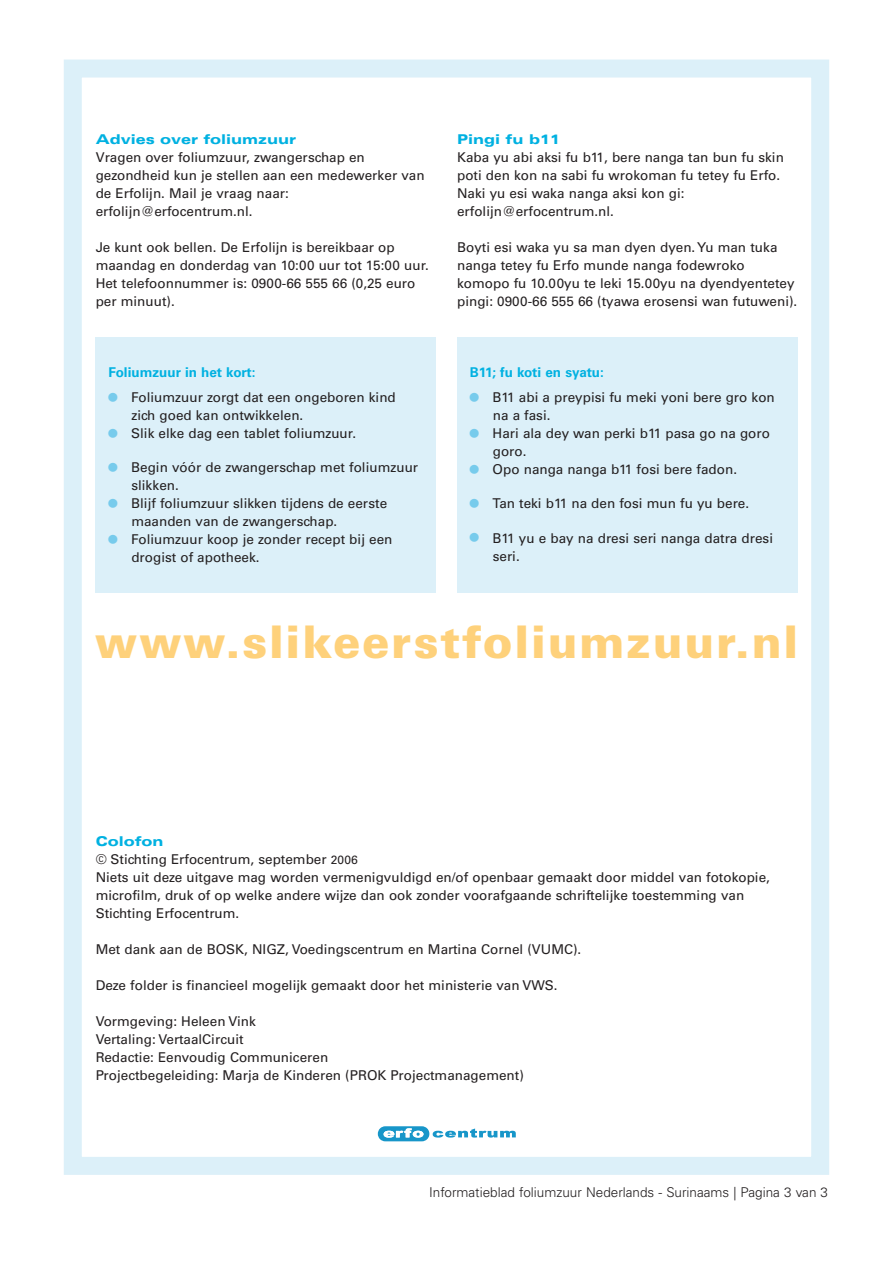
<style>
.page{position:relative;width:893px;height:1263px;background:#fff}
.page>*{position:absolute;margin:0;border:0;box-sizing:border-box;transform-origin:0 0}
.t1{font:900 45px "Univers";letter-spacing:.035em;color:#fed17b}
.t2{font:13.5px/18px "Univers";color:#231f20}
.t3{font:300 13.5px "Univers";color:#231f20}
.t4{font:700 13.5px "Univers";color:#00b1e1}
.t5{font:900 expanded 13.5px "Univers";color:#00b1e1}
.s1{font-weight:900;font-stretch:expanded;color:#00b1e1}
.s2{font-size:12px}
</style>
<div class="page">
<div style="left:67px;top:63px;width:759px;height:1109px;border:12px solid #dcf0f9"></div>
<div style="left:64px;top:60px;width:765px;height:1115px;border:6px solid #dcf0f9"></div>
<div style="left:76px;top:72px;width:741px;height:1091px;border:6px solid #dcf0f9"></div>
<svg style="left:378px;top:1126px;width:138px;height:15px"></svg>
<div style="left:96px;top:337px;width:340px;height:255px;background:#dcf0f9"></div>
<div style="left:457px;top:337px;width:340px;height:255px;background:#dcf0f9"></div>
<p class="t5" style="left:96px;top:134px;width:202px">Advies over foliumzuur</p>
<p class="t2" style="left:96px;top:149px;width:330px">Vragen over foliumzuur, zwangerschap en gezondheid kun je stellen aan een medewerker van de Erfolijn. Mail je vraag naar: erfolijn@erfocentrum.nl.</p>
<p class="t2" style="left:96px;top:239px;width:335px">Je kunt ook bellen. De Erfolijn is bereikbaar op maandag en donderdag van 10:00 uur tot 15:00 uur.<br>Het telefoonnummer is: 0900-66 555 66 (0,25 euro per minuut).</p>
<p class="t4" style="left:108px;top:367px;width:149px">Foliumzuur in het kort:</p>
<p class="t2" style="left:131px;top:390px;width:266px;text-indent:-23px"><sup>■</sup> Foliumzuur zorgt dat een ongeboren kind zich goed kan ontwikkelen.</p>
<p class="t2" style="left:108px;top:426px;width:249px"><sup>■</sup> Slik elke dag een tablet foliumzuur.</p>
<p class="t2" style="left:131px;top:460px;width:288px;text-indent:-23px"><sup>■</sup> Begin vóór de zwangerschap met foliumzuur slikken.</p>
<p class="t2" style="left:131px;top:496px;width:257px;text-indent:-23px"><sup>■</sup> Blijf foliumzuur slikken tijdens de eerste maanden van de zwangerschap.</p>
<p class="t2" style="left:131px;top:532px;width:263px;text-indent:-23px"><sup>■</sup> Foliumzuur koop je zonder recept bij een drogist of apotheek.</p>
<p class="t5" style="left:457px;top:134px;width:104px">Pingi fu b11</p>
<p class="t2" style="left:457px;top:149px;width:328px">Kaba yu abi aksi fu b11, bere nanga tan bun fu skin poti den kon na sabi fu wrokoman fu tetey fu Erfo.<br>Naki yu esi waka nanga aksi kon gi: erfolijn@erfocentrum.nl.</p>
<p class="t2" style="left:457px;top:239px;width:342px">Boyti esi waka yu sa man dyen dyen. Yu man tuka nanga tetey fu Erfo munde nanga fodewroko komopo fu 10.00yu te leki 15.00yu na dyendyentetey pingi: 0900-66 555 66 (tyawa erosensi wan futuweni).</p>
<p class="t4" style="left:470px;top:367px;width:136px">B11; fu koti en syatu:</p>
<p class="t2" style="left:493px;top:390px;width:283px;text-indent:-23px"><sup>■</sup> B11 abi a preypisi fu meki yoni bere gro kon na a fasi.</p>
<p class="t2" style="left:493px;top:426px;width:279px;text-indent:-23px"><sup>■</sup> Hari ala dey wan perki b11 pasa go na goro goro.</p>
<p class="t2" style="left:470px;top:462px;width:269px"><sup>■</sup> Opo nanga nanga b11 fosi bere fadon.</p>
<p class="t2" style="left:470px;top:496px;width:281px"><sup>■</sup> Tan teki b11 na den fosi mun fu yu bere.</p>
<p class="t2" style="left:493px;top:530px;width:282px;text-indent:-23px"><sup>■</sup> B11 yu e bay na dresi seri nanga datra dresi seri.</p>
<h1 class="t1" style="left:95px;top:625px;width:705px">www.slikeerstfoliumzuur.nl</h1>
<p class="t2" style="left:96px;top:833px;width:676px"><span class="s1">Colofon<br></span>© Stichting Erfocentrum, september <span class="s2">2006<br></span>Niets uit deze uitgave mag worden vermenigvuldigd en/of openbaar gemaakt door middel van fotokopie, microfilm, druk of op welke andere wijze dan ook zonder voorafgaande schriftelijke toestemming van Stichting Erfocentrum.</p>
<p class="t2" style="left:96px;top:941px;width:487px">Met dank aan de BOSK, NIGZ, Voedingscentrum en Martina Cornel (VUMC).</p>
<p class="t2" style="left:96px;top:977px;width:464px">Deze folder is financieel mogelijk gemaakt door het ministerie van VWS.</p>
<p class="t2" style="left:96px;top:1013px;width:430px">Vormgeving: Heleen Vink<br>Vertaling: VertaalCircuit<br>Redactie: Eenvoudig Communiceren<br>Projectbegeleiding: Marja de Kinderen (PROK Projectmanagement)</p>
<p class="t3" style="left:429px;top:1188px;width:401px">Informatieblad foliumzuur Nederlands - Surinaams | Pagina 3 van 3</p>
</div>
